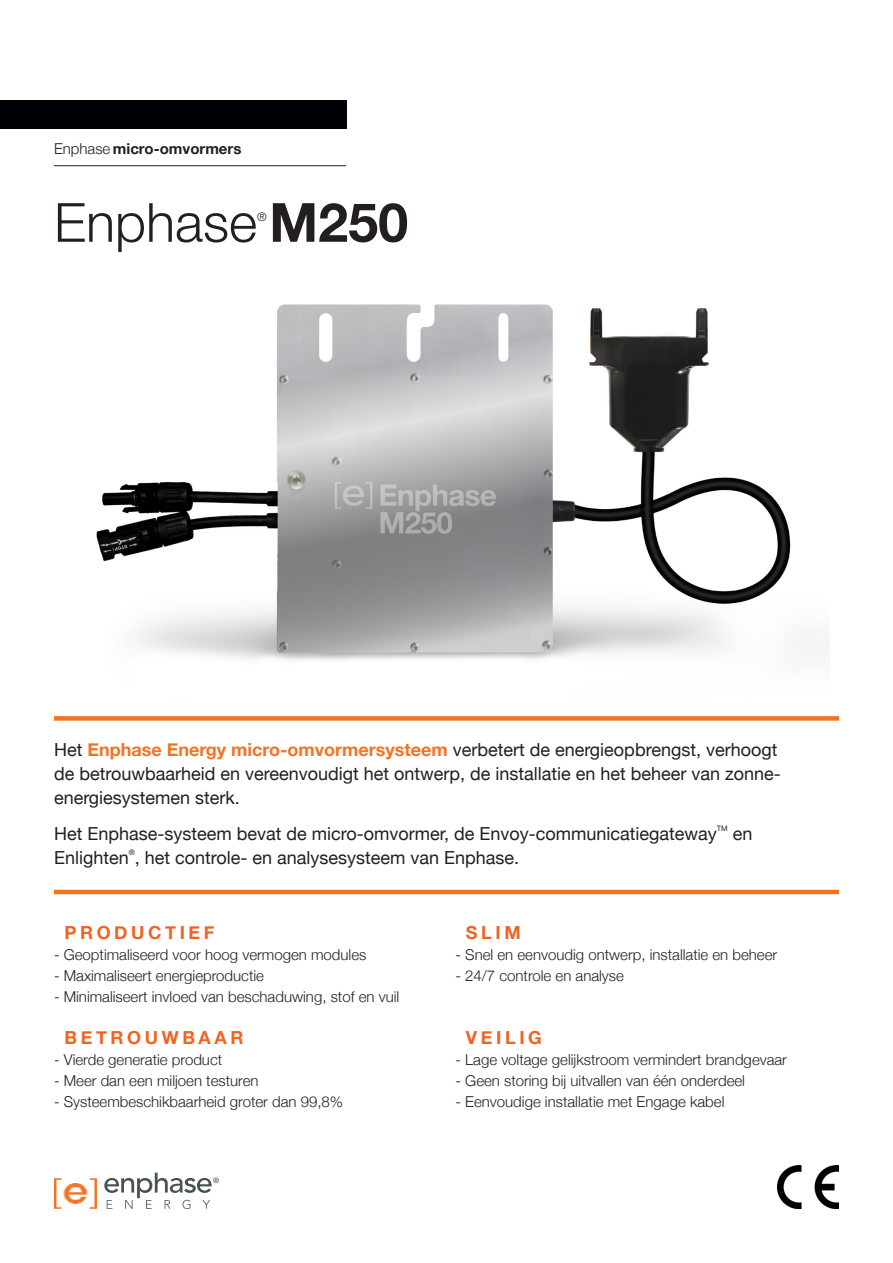
<style>
.page{position:relative;width:893px;height:1263px;background:#fff}
.page>*{position:absolute;margin:0;border:0;box-sizing:border-box;transform-origin:0 0}
.t1{font:300 54px "Helvetica Neue";color:#231f20}
.t2{font:18px/24px "Helvetica Neue";color:#231f20}
.t3{font:700 18px "Helvetica Neue";letter-spacing:.2em;color:#f26221}
.t4{font:300 15px "Helvetica Neue";color:#231f20}
.t5{font:700 15px "Helvetica Neue";color:#231f20}
.t6{font:300 12px "Helvetica Neue";color:#231f20}
.t7{font:7.5px "Helvetica Neue";color:#231f20}
.t8{font:500 7.5px "Helvetica Neue";color:#485250}
.s1{font-weight:300}
.s2{font-weight:700}
.s3{font-weight:700;color:#f47321}
</style>
<div class="page">
<img style="left:68px;top:166px;width:761px;height:494px">
<div style="left:0;top:100px;width:346px;height:29px;background:#000006"></div>
<hr style="left:54px;top:165px;width:292px;height:1px;background:#231f20">
<svg style="left:104px;top:1173px;width:108px;height:36px"></svg>
<svg style="left:54px;top:1178px;width:43px;height:31px"></svg>
<div style="left:54px;top:716px;width:785px;height:5px;background:#f47321"></div>
<hr style="left:54px;top:890px;width:785px;height:4px;background:#f47321">
<img style="left:777px;top:1165px;width:62px;height:44px">
<p class="t5" style="left:54px;top:137px;width:189px"><span class="s1">Enphase</span> micro-omvormers</p>
<p class="t1" style="left:54px;top:179px;width:356px">Enphase <span class="s2">M250</span></p>
<p class="t6" style="left:257px;top:207px;width:11px">®</p>
<p class="t2" style="left:54px;top:739px;width:728px">Het <span class="s3">Enphase Energy micro-omvormersysteem</span> verbetert de energieopbrengst, verhoogt de betrouwbaarheid en vereenvoudigt het ontwerp, de installatie en het beheer van zonne&shy;energiesystemen sterk.</p>
<p class="t2" style="left:54px;top:823px;width:664px">Het Enphase-systeem bevat de micro-omvormer, de Envoy-communicatiegateway</p>
<p class="t7" style="left:717px;top:823px;width:12px">TM</p>
<p class="t2" style="left:733px;top:823px;width:21px">en</p>
<p class="t7" style="left:129px;top:847px;width:7px">®</p>
<p class="t2" style="left:54px;top:847px;width:467px">Enlighten , het controle- en analysesysteem van Enphase.</p>
<p class="t3" style="left:64px;top:919px;width:152px">PRODUCTIEF</p>
<p class="t4" style="left:54px;top:943px;width:314px">- Geoptimaliseerd voor hoog vermogen modules</p>
<p class="t4" style="left:54px;top:964px;width:212px">- Maximaliseert energieproductie</p>
<p class="t4" style="left:54px;top:985px;width:347px">- Minimaliseert invloed van beschaduwing, stof en vuil</p>
<p class="t3" style="left:64px;top:1023px;width:180px">BETROUWBAAR</p>
<p class="t4" style="left:54px;top:1047px;width:170px">- Vierde generatie product</p>
<p class="t4" style="left:54px;top:1068px;width:206px">- Meer dan een miljoen testuren</p>
<p class="t4" style="left:54px;top:1089px;width:291px">- Systeembeschikbaarheid groter dan 99,8%</p>
<p class="t8" style="left:213px;top:1174px;width:8px">®</p>
<p class="t3" style="left:466px;top:919px;width:56px">SLIM</p>
<p class="t4" style="left:455px;top:943px;width:323px">- Snel en eenvoudig ontwerp, installatie en beheer</p>
<p class="t4" style="left:455px;top:964px;width:170px">- 24/7 controle en analyse</p>
<p class="t3" style="left:466px;top:1023px;width:77px">VEILIG</p>
<p class="t4" style="left:455px;top:1047px;width:333px">- Lage voltage gelijkstroom vermindert brandgevaar</p>
<p class="t4" style="left:455px;top:1068px;width:291px">- Geen storing bij uitvallen van één onderdeel</p>
<p class="t4" style="left:455px;top:1089px;width:270px">- Eenvoudige installatie met Engage kabel</p>
</div>
